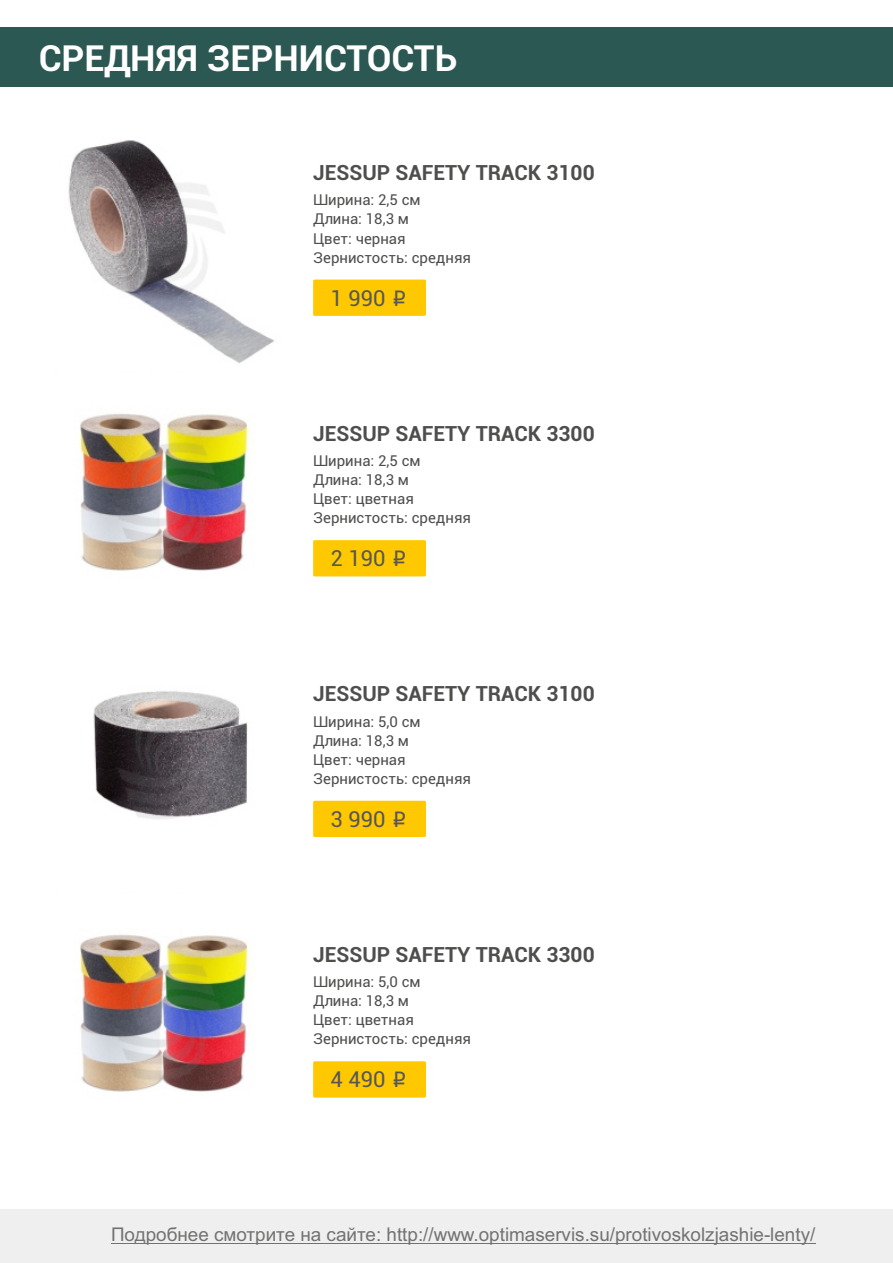
<style>
.page{position:relative;width:893px;height:1263px;background:#fff}
.page>*{position:absolute;margin:0;border:0;box-sizing:border-box;transform-origin:0 0}
.t1{font:700 36px "Roboto";color:#fff}
.t2{font:22.05px "Roboto";color:#575757}
.t3{font:700 21px "Roboto";color:#4e4e4d}
.t4{font:18.9px "Arial";color:#727271}
.t5{font:15px/19px "Roboto";color:#4e4e4d}
.s1{font-family:"ALS Rubl"}
</style>
<div class="page">
<img style="left:68px;top:140px;width:206px;height:952px">
<div style="left:0;top:1209px;width:893px;height:54px;background:#efefef"></div>
<hr style="left:111px;top:1243px;width:704px;height:1px;background:#727271">
<div style="left:0;top:28px;width:893px;height:59px;background:#2c5854"></div>
<div style="left:313px;top:280px;width:113px;height:36px;background:#ffc801;border-radius:2px"></div>
<div style="left:313px;top:540px;width:113px;height:36px;background:#ffc801;border-radius:2px"></div>
<div style="left:313px;top:801px;width:113px;height:36px;background:#ffc801;border-radius:2px"></div>
<div style="left:313px;top:1061px;width:113px;height:36px;background:#ffc801;border-radius:2px"></div>
<h1 class="t1" style="left:39px;top:44px;width:420px">СРЕДНЯЯ ЗЕРНИСТОСТЬ</h1>
<h3 class="t3" style="left:313px;top:164px;width:283px">JESSUP SAFETY TRACK 3100</h3>
<p class="t5" style="left:313px;top:192px;width:159px">Ширина: 2,5 см<br>Длина: 18,3 м<br>Цвет: черная<br>Зернистость: средняя</p>
<h2 class="t2" style="left:330px;top:289px;width:78px">1 990 <span class="s1">i</span></h2>
<h3 class="t3" style="left:313px;top:425px;width:283px">JESSUP SAFETY TRACK 3300</h3>
<p class="t5" style="left:313px;top:453px;width:159px">Ширина: 2,5 см<br>Длина: 18,3 м<br>Цвет: цветная<br>Зернистость: средняя</p>
<h2 class="t2" style="left:330px;top:550px;width:78px">2 190 <span class="s1">i</span></h2>
<h3 class="t3" style="left:313px;top:685px;width:283px">JESSUP SAFETY TRACK 3100</h3>
<p class="t5" style="left:313px;top:713px;width:159px">Ширина: 5,0 см<br>Длина: 18,3 м<br>Цвет: черная<br>Зернистость: средняя</p>
<h2 class="t2" style="left:330px;top:810px;width:78px">3 990 <span class="s1">i</span></h2>
<h3 class="t3" style="left:313px;top:946px;width:283px">JESSUP SAFETY TRACK 3300</h3>
<p class="t5" style="left:313px;top:974px;width:159px">Ширина: 5,0 см<br>Длина: 18,3 м<br>Цвет: цветная<br>Зернистость: средняя</p>
<h2 class="t2" style="left:330px;top:1071px;width:78px">4 490 <span class="s1">i</span></h2>
<p class="t4" style="left:111px;top:1227px;width:706px">Подробнее смотрите на сайте: http://www.optimaservis.su/protivoskolzjashie-lenty/</p>
</div>
